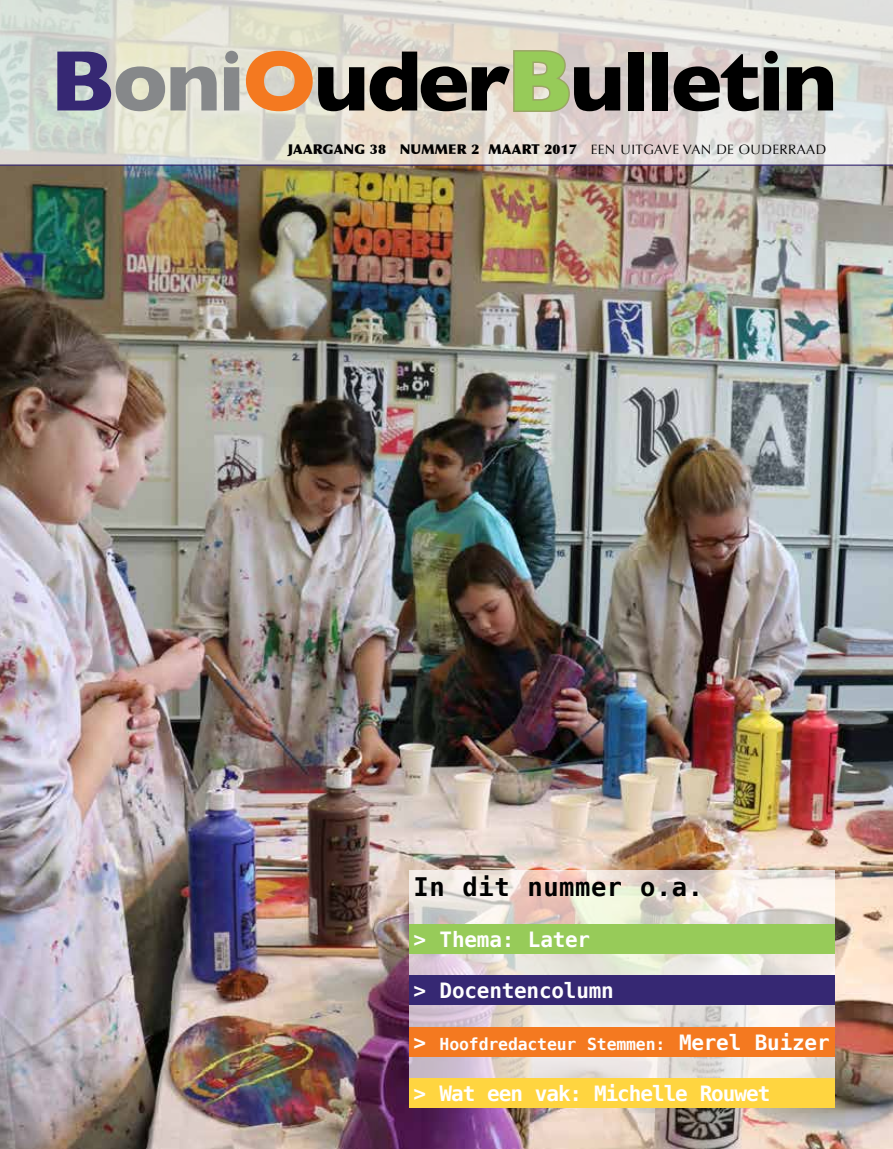
<style>
.page{position:relative;width:893px;height:1149px;background:#fff}
.page>*{position:absolute;margin:0;border:0;box-sizing:border-box;transform-origin:0 0}
.t1{font:700 87px "Gill Sans";letter-spacing:-.03em;color:#000}
.t2{font:700 25.5px "Menlo";letter-spacing:.02em;color:#000}
.t3{font:700 21px "Menlo";letter-spacing:-.01em;color:#fff}
.t4{font:700 21px "Menlo";letter-spacing:-.05em;color:#fff}
.t5{font:700 16.5px "Menlo";letter-spacing:-.01em;color:#fff}
.t6{font:900 13.5px "Optima";letter-spacing:.01em;color:#000}
.s1{color:#362873}
.s2{color:#86888a}
.s3{color:#f47920}
.s4{color:#97cb59}
.s5{font-weight:400}
.s6{font-size:21px}
</style>
<div class="page">
<img style="left:0;top:166px;width:893px;height:982px">
<svg style="left:409px;top:870px;width:426px;height:237px;background:#e7ddd7"></svg>
<svg style="left:0;top:0;width:893px;height:166px;background:#dddbd3"></svg>
<svg style="left:512px;top:48px;width:59px;height:65px;background:#cec9b1"></svg>
<div style="left:409px;top:924px;width:425px;height:30px;background:#97cb59"></div>
<div style="left:409px;top:975px;width:425px;height:30px;background:#362873"></div>
<div style="left:409px;top:1026px;width:425px;height:30px;background:#f47920"></div>
<div style="left:409px;top:1077px;width:425px;height:30px;background:#ffd540"></div>
<h1 class="t1" style="left:50px;top:12px;width:789px"><span class="s1">B</span><span class="s2">oni</span><span class="s3">O</span>uder<span class="s4">B</span>ulletin</h1>
<p class="t6" style="left:288px;top:141px;width:540px">JAARGANG 38 NUMMER 2 MAART 2017 <span class="s5">EEN UITGAVE VAN DE OUDERRAAD</span></p>
<h2 class="t2" style="left:413px;top:869px;width:291px">In dit nummer o.a.</h2>
<h3 class="t3" style="left:413px;top:925px;width:178px">&gt; Thema: Later</h3>
<h3 class="t3" style="left:413px;top:976px;width:202px">&gt; Docentencolumn</h3>
<p class="t5" style="left:413px;top:1031px;width:418px"><span class="s6">&gt;</span> Hoofdredacteur Stemmen: <span class="s6">Merel Buizer</span></p>
<h3 class="t4" style="left:413px;top:1078px;width:358px">&gt; Wat een vak: Michelle Rouwet</h3>
</div>
